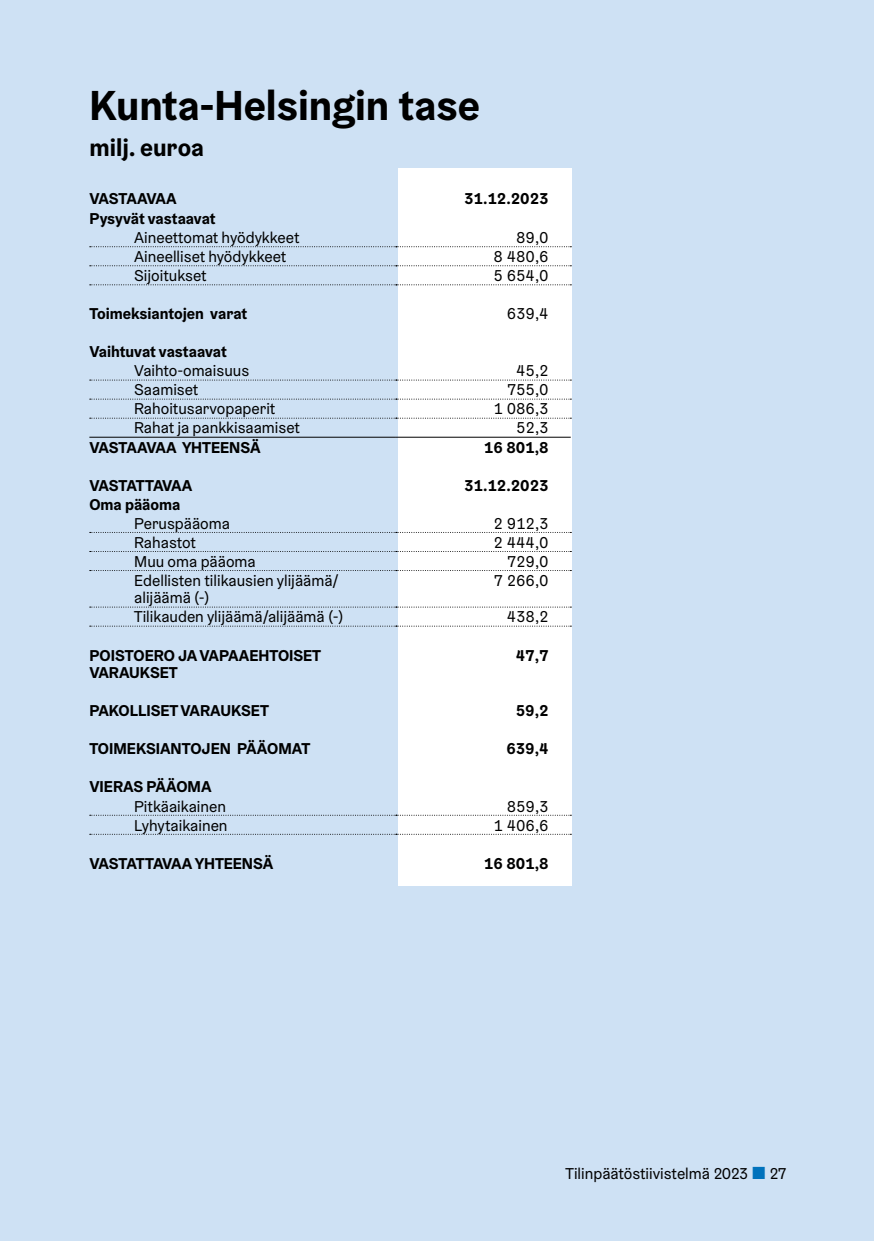
<style>
.page{position:relative;width:874px;height:1241px;background:#fff}
.page>*{position:absolute;margin:0;border:0;box-sizing:border-box;transform-origin:0 0}
.Tilisivujen_otsikko{font:700 42px "Helsinki Grotesk";color:#000}
.milj__euroa{font:700 24.5px "Helsinki Grotesk";color:#000}
.Taulukkoteksti_2_x_sisennetty_7_5_pt{font:15.75px/17.5px "Helsinki Grotesk";color:#000}
.Taulukko-otsikko_9_pt{font:700 15.75px/17.7px "Helsinki Grotesk";color:#000}
.Taulukkonumerot_7_5_pt{font:15.75px "Helsinki Grotesk";color:#000}
.Taulukkonumerot_Bold_7_5_pt{font:700 15.75px "Helsinki Grotesk";color:#000}
.Taulukko-otsikko_9_pt-2{font:700 15.75px "Helsinki Grotesk";letter-spacing:-.065em;color:#000}
.Taulukko-otsikko_9_pt-3{font:700 15.75px "Helsinki Grotesk";letter-spacing:-.035em;color:#000}
.Taulukkonumerot_Bold_7_5_pt-2{font:15.75px "Helsinki Grotesk";color:#000}
.s1{font-size:17.5px;color:#0072bc}
</style>
<div class="page">
<div style="left:0;top:0;width:873px;height:1240px;background:#cee1f4"></div>
<div style="left:398px;top:169px;width:174px;height:716px;background:#fff"></div>
<svg style="left:90px;top:246px;width:481px;height:1px"></svg>
<svg style="left:90px;top:265px;width:481px;height:1px"></svg>
<svg style="left:90px;top:379px;width:481px;height:1px"></svg>
<svg style="left:90px;top:399px;width:481px;height:1px"></svg>
<svg style="left:90px;top:418px;width:481px;height:1px"></svg>
<hr style="left:89px;top:437px;width:307px;height:1px;background:#000">
<hr style="left:396px;top:437px;width:174px;height:1px;background:#000">
<svg style="left:90px;top:532px;width:481px;height:1px"></svg>
<svg style="left:90px;top:551px;width:481px;height:1px"></svg>
<svg style="left:90px;top:606px;width:481px;height:1px"></svg>
<svg style="left:90px;top:570px;width:481px;height:1px"></svg>
<svg style="left:90px;top:625px;width:481px;height:1px"></svg>
<svg style="left:90px;top:814px;width:481px;height:1px"></svg>
<svg style="left:90px;top:833px;width:481px;height:1px"></svg>
<svg style="left:90px;top:284px;width:481px;height:1px"></svg>
<h1 class="Tilisivujen_otsikko" style="left:89px;top:79px;width:392px">Kunta-Helsingin tase</h1>
<p class="milj__euroa" style="left:89px;top:132px;width:116px">milj. euroa</p>
<p class="Taulukko-otsikko_9_pt-3" style="left:89px;top:188px;width:89px">VASTAAVAA</p>
<p class="Taulukkonumerot_Bold_7_5_pt" style="left:464px;top:188px;width:86px">31.12.2023</p>
<p class="Taulukko-otsikko_9_pt" style="left:89px;top:209px;width:128px">Pysyvät vastaavat</p>
<p class="Taulukkoteksti_2_x_sisennetty_7_5_pt" style="left:134px;top:228px;width:167px">Aineettomat hyödykkeet</p>
<p class="Taulukkonumerot_7_5_pt" style="left:516px;top:228px;width:34px">89,0</p>
<p class="Taulukkoteksti_2_x_sisennetty_7_5_pt" style="left:134px;top:247px;width:154px">Aineelliset hyödykkeet</p>
<p class="Taulukkonumerot_7_5_pt" style="left:493px;top:247px;width:57px">8 480,6</p>
<p class="Taulukkoteksti_2_x_sisennetty_7_5_pt" style="left:134px;top:267px;width:74px">Sijoitukset</p>
<p class="Taulukkonumerot_7_5_pt" style="left:493px;top:266px;width:57px">5 654,0</p>
<p class="Taulukko-otsikko_9_pt" style="left:89px;top:304px;width:159px">Toimeksiantojen varat</p>
<p class="Taulukkonumerot_7_5_pt" style="left:506px;top:304px;width:43px">639,4</p>
<p class="Taulukko-otsikko_9_pt" style="left:89px;top:343px;width:139px">Vaihtuvat vastaavat</p>
<p class="Taulukkoteksti_2_x_sisennetty_7_5_pt" style="left:134px;top:362px;width:116px">Vaihto-omaisuus</p>
<p class="Taulukkonumerot_7_5_pt" style="left:516px;top:361px;width:34px">45,2</p>
<p class="Taulukkoteksti_2_x_sisennetty_7_5_pt" style="left:134px;top:381px;width:66px">Saamiset</p>
<p class="Taulukkonumerot_7_5_pt" style="left:506px;top:380px;width:43px">755,0</p>
<p class="Taulukkoteksti_2_x_sisennetty_7_5_pt" style="left:134px;top:400px;width:142px">Rahoitusarvopaperit</p>
<p class="Taulukkonumerot_7_5_pt" style="left:493px;top:399px;width:57px">1 086,3</p>
<p class="Taulukkoteksti_2_x_sisennetty_7_5_pt" style="left:134px;top:419px;width:167px">Rahat ja pankkisaamiset</p>
<p class="Taulukkonumerot_7_5_pt" style="left:516px;top:418px;width:34px">52,3</p>
<p class="Taulukko-otsikko_9_pt" style="left:89px;top:438px;width:173px">VASTAAVAA YHTEENSÄ</p>
<p class="Taulukkonumerot_Bold_7_5_pt" style="left:483px;top:437px;width:66px">16 801,8</p>
<p class="Taulukko-otsikko_9_pt-2" style="left:89px;top:475px;width:105px">VASTATTAVAA</p>
<p class="Taulukkonumerot_Bold_7_5_pt" style="left:464px;top:475px;width:86px">31.12.2023</p>
<p class="Taulukko-otsikko_9_pt" style="left:89px;top:495px;width:93px">Oma pääoma</p>
<p class="Taulukkoteksti_2_x_sisennetty_7_5_pt" style="left:134px;top:514px;width:97px">Peruspääoma</p>
<p class="Taulukkonumerot_7_5_pt" style="left:493px;top:513px;width:57px">2 912,3</p>
<p class="Taulukkoteksti_2_x_sisennetty_7_5_pt" style="left:134px;top:533px;width:63px">Rahastot</p>
<p class="Taulukkonumerot_7_5_pt" style="left:493px;top:532px;width:57px">2 444,0</p>
<p class="Taulukkoteksti_2_x_sisennetty_7_5_pt" style="left:134px;top:552px;width:123px">Muu oma pääoma</p>
<p class="Taulukkonumerot_7_5_pt" style="left:506px;top:551px;width:43px">729,0</p>
<p class="Taulukkoteksti_2_x_sisennetty_7_5_pt" style="left:134px;top:571px;width:206px">Edellisten tilikausien ylijäämä/ alijäämä (-)</p>
<p class="Taulukkonumerot_Bold_7_5_pt-2" style="left:493px;top:570px;width:57px">7 266,0</p>
<p class="Taulukkoteksti_2_x_sisennetty_7_5_pt" style="left:134px;top:608px;width:211px">Tilikauden ylijäämä/alijäämä (-)</p>
<p class="Taulukkonumerot_7_5_pt" style="left:506px;top:607px;width:43px">438,2</p>
<p class="Taulukko-otsikko_9_pt" style="left:89px;top:646px;width:233px">POISTOERO JA VAPAAEHTOISET<br>VARAUKSET</p>
<p class="Taulukkonumerot_Bold_7_5_pt" style="left:515px;top:645px;width:34px">47,7</p>
<p class="Taulukko-otsikko_9_pt" style="left:89px;top:701px;width:181px">PAKOLLISET VARAUKSET</p>
<p class="Taulukkonumerot_Bold_7_5_pt" style="left:515px;top:700px;width:34px">59,2</p>
<p class="Taulukko-otsikko_9_pt" style="left:89px;top:739px;width:222px">TOIMEKSIANTOJEN PÄÄOMAT</p>
<p class="Taulukkonumerot_Bold_7_5_pt" style="left:506px;top:738px;width:44px">639,4</p>
<p class="Taulukko-otsikko_9_pt" style="left:89px;top:777px;width:124px">VIERAS PÄÄOMA</p>
<p class="Taulukkoteksti_2_x_sisennetty_7_5_pt" style="left:134px;top:797px;width:93px">Pitkäaikainen</p>
<p class="Taulukkonumerot_7_5_pt" style="left:506px;top:796px;width:43px">859,3</p>
<p class="Taulukkoteksti_2_x_sisennetty_7_5_pt" style="left:134px;top:816px;width:95px">Lyhytaikainen</p>
<p class="Taulukkonumerot_7_5_pt" style="left:493px;top:815px;width:57px">1 406,6</p>
<p class="Taulukko-otsikko_9_pt" style="left:89px;top:854px;width:185px">VASTATTAVAA YHTEENSÄ</p>
<p class="Taulukkonumerot_Bold_7_5_pt" style="left:483px;top:853px;width:66px">16 801,8</p>
<p class="Taulukkoteksti_2_x_sisennetty_7_5_pt" style="left:565px;top:1164px;width:222px">Tilinpäätöstiivistelmä 2023 <span class="s1">■</span> 27</p>
</div>
